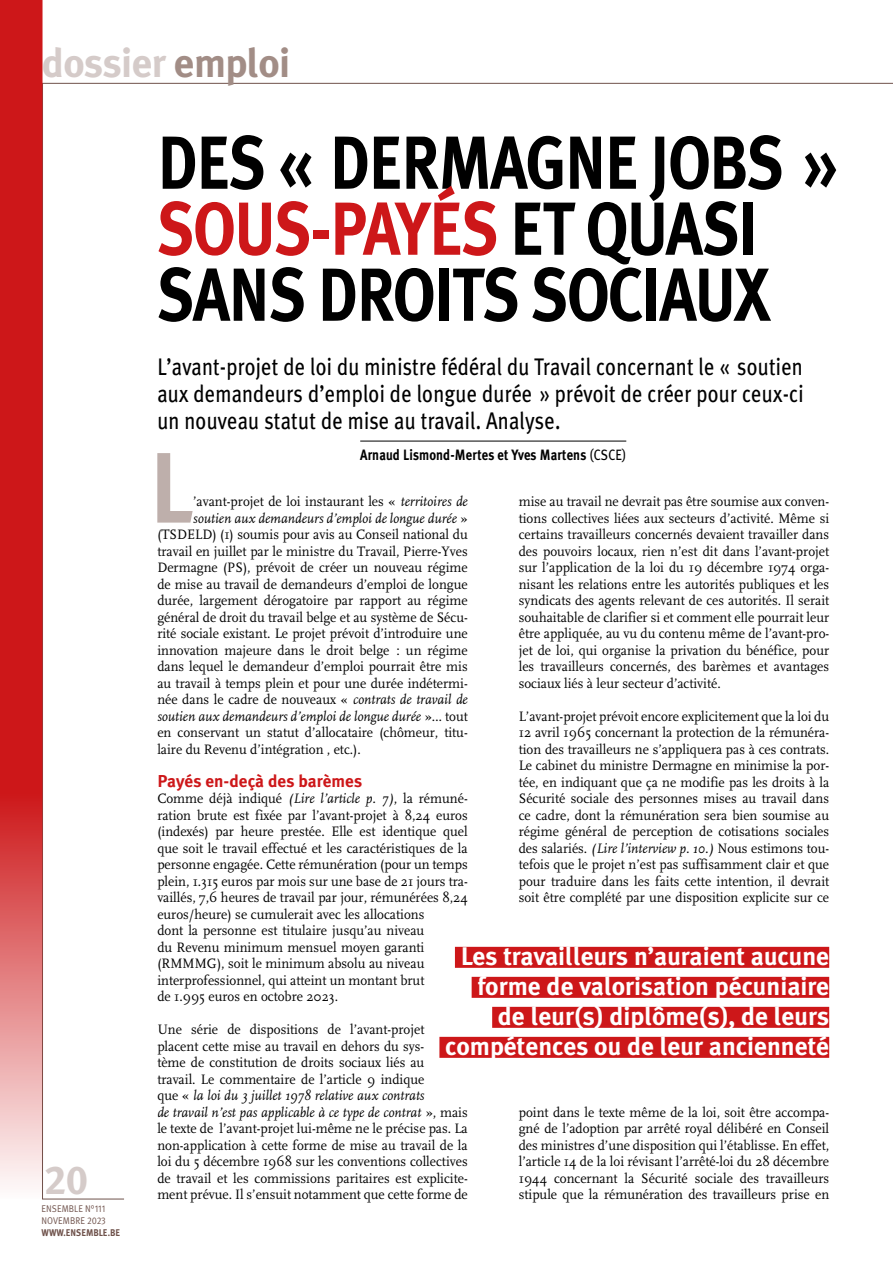
<style>
.page{position:relative;width:893px;height:1263px;background:#fff}
.page>*{position:absolute;margin:0;border:0;box-sizing:border-box;transform-origin:0 0}
.t1{font:700 100.05px "Meta Plus";color:#beafab;scale:.9 1}
.t2{font:700 75px/66px "Meta Plus";letter-spacing:-.025em;color:#000;scale:.85 1}
.t3{font:700 40.5px "Meta Plus";letter-spacing:-.015em;color:#d5cbc9}
.t4{font:40.5px "Meta Plus Bold Caps";color:#d5cbc9}
.t5{font:700 25.5px/30px "Meta Plus";color:#fff;text-align:right}
.t6{font:24px/27px "Meta Plus";letter-spacing:.01em;color:#000;text-align:justify;scale:.85 1}
.t7{font:700 17.25px "Meta Plus";color:#cd1719}
.t8{font:700 15px "Meta Plus";letter-spacing:.01em;color:#000;scale:.85 1}
.t9{font:14.25px/16.5px "FF Scala";color:#000;text-align:justify;scale:.95 1}
.t10{font:italic 14.25px "FF Scala";color:#000;scale:.95 1}
.t11{font:9.75px/12px "Meta Pro";letter-spacing:.01em;color:#6f524b;scale:.9 1}
.t12{font:700 9.75px "Meta Plus";color:#6f524b;scale:.9 1}
.s1{color:#a28d86}
.s2{color:#cd1719}
.s3{font-weight:400}
.s4{font-style:italic}
.s5{font-style:normal}
</style>
<div class="page">
<svg style="left:0;top:0;width:43px;height:1199px;background:#d33d3f"></svg>
<hr style="left:360px;top:441px;width:266px;height:1px;background:#000">
<div style="left:455px;top:947px;width:374px;height:21px;background:#cd1719"></div>
<div style="left:472px;top:977px;width:357px;height:21px;background:#cd1719"></div>
<div style="left:492px;top:1007px;width:337px;height:21px;background:#cd1719"></div>
<div style="left:439px;top:1037px;width:390px;height:21px;background:#cd1719"></div>
<h3 class="t3" style="left:42px;top:39px;width:250px">dossier <span class="s1">emploi</span></h3>
<h3 class="t4" style="left:45px;top:1156px;width:45px">20</h3>
<p class="t11" style="left:42px;top:1203px;width:73px">ENSEMBLE N°111<br>NOVEMBRE 2023</p>
<p class="t12" style="left:41px;top:1227px;width:89px">WWW.ENSEMBLE.BE</p>
<h2 class="t2" style="left:157px;top:129px;width:800px">DES « DERMAGNE JOBS »<br><span class="s2">SOUS-PAYÉS</span> ET QUASI<br>SANS DROITS SOCIAUX</h2>
<h3 class="t6" style="left:157px;top:353px;width:762px">L’avant-projet de loi du ministre fédéral du Travail concernant le « soutien aux demandeurs d’emploi de longue durée » prévoit de créer pour ceux-ci un nouveau statut de mise au travail. Analyse.</h3>
<p class="t8" style="left:360px;top:446px;width:315px">Arnaud Lismond-Mertes et Yves Martens <span class="s3">(CSCE)</span></p>
<h1 class="t1" style="left:150px;top:430px;width:50px">L</h1>
<p class="t9" style="left:519px;top:493px;width:328px">mise au travail ne devrait pas être soumise aux conven&shy;tions collectives liées aux secteurs d’activité. Même si certains travailleurs concernés devaient travailler dans des pouvoirs locaux, rien n’est dit dans l’avant-projet sur l’application de la loi du 19 décembre 1974 orga&shy;nisant les relations entre les autorités publiques et les syndicats des agents relevant de ces autorités. Il serait souhaitable de clarifier si et comment elle pourrait leur être appliquée, au vu du contenu même de l’avant-pro&shy;jet de loi, qui organise la privation du bénéfice, pour les travailleurs concernés, des barèmes et avantages sociaux liés à leur secteur d’activité.</p>
<p class="t9" style="left:519px;top:708px;width:328px">L’avant-projet prévoit encore explicitement que la loi du 12 avril 1965 concernant la protection de la rémunéra&shy;tion des travailleurs ne s’appliquera pas à ces contrats.<br>Le cabinet du ministre Dermagne en minimise la por&shy;tée, en indiquant que ça ne modifie pas les droits à la Sécurité sociale des personnes mises au travail dans ce cadre, dont la rémunération sera bien soumise au régime général de perception de cotisations sociales des salariés. <span class="s4">(Lire l’interview p. 10.)</span> Nous estimons tou&shy;tefois que le projet n’est pas suffisamment clair et que pour traduire dans les faits cette intention, il devrait soit être complété par une disposition explicite sur ce</p>
<p class="t9" style="left:193px;top:493px;width:290px">’avant-projet de loi instaurant les « <span class="s4">territoires de</span></p>
<p class="t10" style="left:193px;top:511px;width:290px">soutien aux demandeurs d’emploi de longue durée <span class="s5">»</span></p>
<p class="t9" style="left:157px;top:526px;width:328px">(TSDELD) (1) soumis pour avis au Conseil national du</p>
<p class="t9" style="left:157px;top:543px;width:328px">travail en juillet par le ministre du Travail, Pierre-Yves</p>
<p class="t9" style="left:157px;top:559px;width:328px">Dermagne (PS), prévoit de créer un nouveau régime</p>
<p class="t9" style="left:157px;top:576px;width:328px">de mise au travail de demandeurs d’emploi de longue</p>
<p class="t9" style="left:157px;top:592px;width:328px">durée, largement dérogatoire par rapport au régime</p>
<p class="t9" style="left:157px;top:609px;width:328px">général de droit du travail belge et au système de Sécu-</p>
<p class="t9" style="left:157px;top:625px;width:328px">rité sociale existant. Le projet prévoit d’introduire une</p>
<p class="t9" style="left:157px;top:642px;width:328px">innovation majeure dans le droit belge : un régime</p>
<p class="t9" style="left:157px;top:658px;width:328px">dans lequel le demandeur d’emploi pourrait être mis</p>
<p class="t9" style="left:157px;top:675px;width:328px">au travail à temps plein et pour une durée indétermi-</p>
<p class="t9" style="left:157px;top:691px;width:328px">née dans le cadre de nouveaux « <span class="s4">contrats de travail de</span></p>
<p class="t10" style="left:157px;top:709px;width:328px">soutien aux demandeurs d’emploi de longue durée <span class="s5">»… tout</span></p>
<p class="t9" style="left:157px;top:724px;width:328px">en conservant un statut d’allocataire (chômeur, titu-</p>
<p class="t9" style="left:157px;top:741px;width:216px">laire du Revenu d’intégration , etc.).</p>
<p class="t7" style="left:157px;top:771px;width:206px">Payés en-deçà des barèmes</p>
<p class="t9" style="left:157px;top:790px;width:328px;text-align:left">Comme déjà indiqué <span class="s4">(Lire l’article p. 7)</span>, la rémuné&shy;ration brute est fixée par l’avant-projet à 8,24 euros (indexés) par heure prestée. Elle est identique quel que soit le travail effectué et les caractéristiques de la personne engagée. Cette rémunération (pour un temps plein, 1.315 euros par mois sur une base de 21 jours tra&shy;vaillés, 7,6 heures de travail par jour, rémunérées 8,24 euros/heure) se cumulerait avec les allocations<br>dont la personne est titulaire jusqu’au niveau<br>du Revenu minimum mensuel moyen garanti (RMMMG), soit le minimum absolu au niveau interprofessionnel, qui atteint un montant brut<br>de 1.995 euros en octobre 2023.</p>
<p class="t9" style="left:157px;top:1021px;width:328px;text-align:left">Une série de dispositions de l’avant-projet placent cette mise au travail en dehors du sys-<br>tème de constitution de droits sociaux liés au<br>travail. Le commentaire de l’article 9 indique<br>que « <span class="s4">la loi du 3 juillet 1978 relative aux contrats<br>de travail n’est pas applicable à ce type de contrat</span> », mais le texte de l’avant-projet lui-même ne le précise pas. La non-application à cette forme de mise au travail de la loi du 5 décembre 1968 sur les conventions collectives de travail et les commissions paritaires est explicite&shy;ment prévue. Il s’ensuit notamment que cette forme de</p>
<h3 class="t5" style="left:445px;top:941px;width:386px">Les travailleurs n’auraient aucune forme de valorisation pécuniaire de leur(s) diplôme(s), de leurs compétences ou de leur ancienneté</h3>
<p class="t9" style="left:519px;top:1104px;width:328px">point dans le texte même de la loi, soit être accompa&shy;gné de l’adoption par arrêté royal délibéré en Conseil des ministres d’une disposition qui l’établisse. En effet, l’article 14 de la loi révisant l’arrêté-loi du 28 décembre 1944 concernant la Sécurité sociale des travailleurs stipule que la rémunération des travailleurs prise en</p>
</div>
